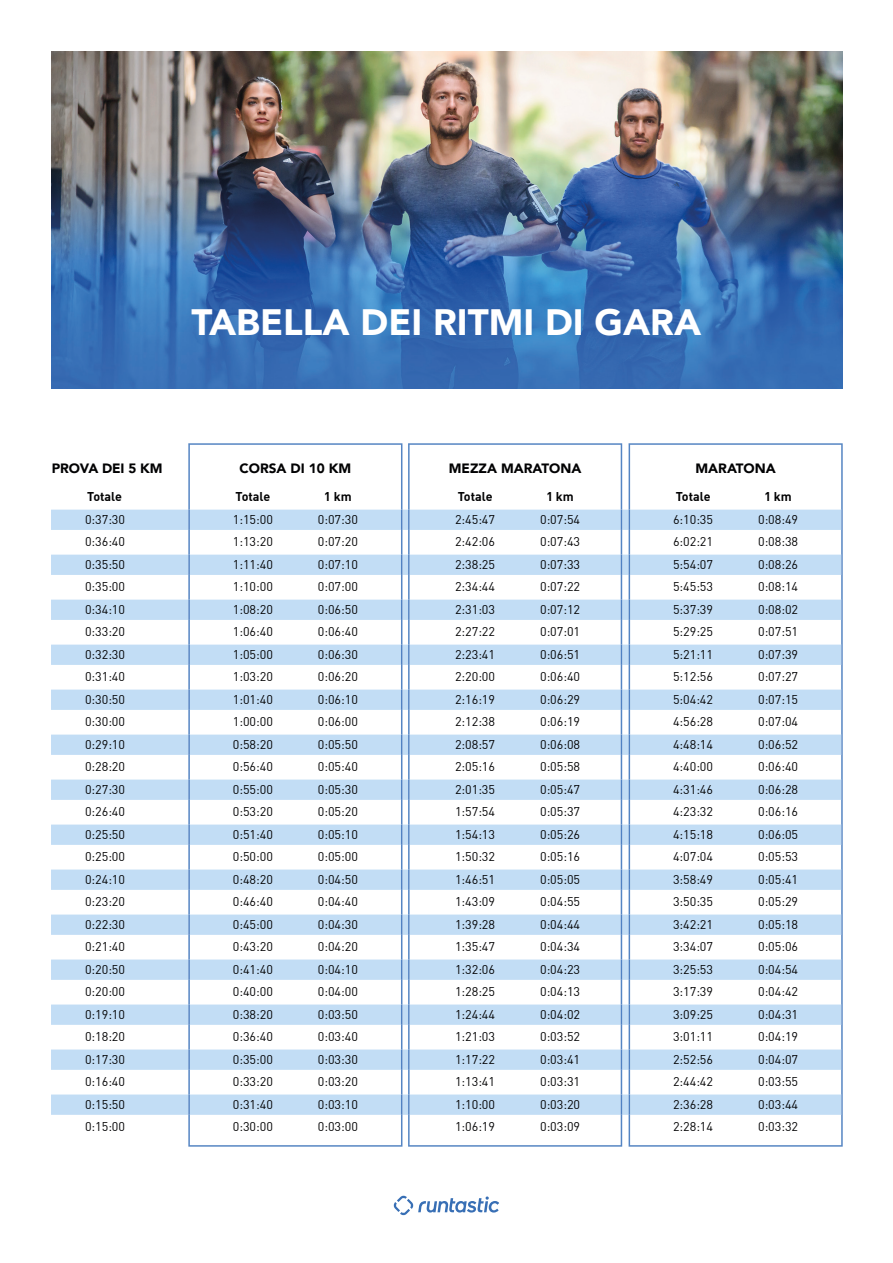
<style>
.page{position:relative;width:893px;height:1263px;background:#fff}
.page>*{position:absolute;margin:0;border:0;box-sizing:border-box;transform-origin:0 0}
.t1{font:900 36.6px "Avenir";color:#fff}
.t2{font:900 13.5px "Avenir";color:#020203}
.t3{font:12.45px/22.5px "Adihaus DIN";color:#020203;text-align:justify}
.t4{font:700 12.45px "Adihaus DIN";letter-spacing:-.005em;color:#020203}
</style>
<div class="page">
<svg style="left:393px;top:1195px;width:106px;height:20px"></svg>
<svg style="left:188px;top:443px;width:214px;height:381px"></svg>
<svg style="left:408px;top:443px;width:214px;height:381px"></svg>
<svg style="left:629px;top:443px;width:214px;height:704px"></svg>
<div style="left:51px;top:510px;width:791px;height:20px;background:#c2ddf5"></div>
<div style="left:51px;top:555px;width:791px;height:20px;background:#c2ddf5"></div>
<div style="left:51px;top:600px;width:791px;height:20px;background:#c2ddf5"></div>
<div style="left:51px;top:645px;width:791px;height:20px;background:#c2ddf5"></div>
<div style="left:51px;top:690px;width:791px;height:20px;background:#c2ddf5"></div>
<div style="left:51px;top:735px;width:791px;height:20px;background:#c2ddf5"></div>
<div style="left:51px;top:779px;width:791px;height:21px;background:#c2ddf5"></div>
<svg style="left:51px;top:824px;width:791px;height:323px"></svg>
<img style="left:52px;top:51px;width:791px;height:338px">
<h1 class="t1" style="left:191px;top:291px;width:511px">TABELLA DEI RITMI DI GARA</h1>
<p class="t2" style="left:52px;top:456px;width:112px">PROVA DEI 5 KM</p>
<p class="t2" style="left:240px;top:456px;width:113px">CORSA DI 10 KM</p>
<p class="t2" style="left:449px;top:456px;width:134px">MEZZA MARATONA</p>
<p class="t2" style="left:695px;top:456px;width:82px">MARATONA</p>
<p class="t4" style="left:324px;top:486px;width:29px">1 km</p>
<p class="t4" style="left:546px;top:486px;width:29px">1 km</p>
<p class="t4" style="left:764px;top:486px;width:29px">1 km</p>
<p class="t3" style="left:455px;top:507px;width:42px">2:45:47<br>2:42:06<br>2:38:25<br>2:34:44<br>2:31:03<br>2:27:22<br>2:23:41<br>2:20:00<br>2:16:19<br>2:12:38<br>2:08:57<br>2:05:16<br>2:01:35<br>1:57:54<br>1:54:13<br>1:50:32<br>1:46:51<br>1:43:09<br>1:39:28<br>1:35:47<br>1:32:06<br>1:28:25<br>1:24:44<br>1:21:03<br>1:17:22<br>1:13:41<br>1:10:00<br>1:06:19</p>
<p class="t3" style="left:540px;top:507px;width:42px">0:07:54<br>0:07:43<br>0:07:33<br>0:07:22<br>0:07:12<br>0:07:01<br>0:06:51<br>0:06:40<br>0:06:29<br>0:06:19<br>0:06:08<br>0:05:58<br>0:05:47<br>0:05:37<br>0:05:26<br>0:05:16<br>0:05:05<br>0:04:55<br>0:04:44<br>0:04:34<br>0:04:23<br>0:04:13<br>0:04:02<br>0:03:52<br>0:03:41<br>0:03:31<br>0:03:20<br>0:03:09</p>
<p class="t3" style="left:758px;top:507px;width:42px">0:08:49<br>0:08:38<br>0:08:26<br>0:08:14<br>0:08:02<br>0:07:51<br>0:07:39<br>0:07:27<br>0:07:15<br>0:07:04<br>0:06:52<br>0:06:40<br>0:06:28<br>0:06:16<br>0:06:05<br>0:05:53<br>0:05:41<br>0:05:29<br>0:05:18<br>0:05:06<br>0:04:54<br>0:04:42<br>0:04:31<br>0:04:19<br>0:04:07<br>0:03:55<br>0:03:44<br>0:03:32</p>
<p class="t4" style="left:87px;top:486px;width:36px">Totale</p>
<p class="t4" style="left:236px;top:486px;width:36px">Totale</p>
<p class="t4" style="left:458px;top:486px;width:36px">Totale</p>
<p class="t4" style="left:676px;top:486px;width:36px">Totale</p>
<p class="t3" style="left:85px;top:507px;width:42px">0:37:30<br>0:36:40<br>0:35:50<br>0:35:00<br>0:34:10<br>0:33:20<br>0:32:30<br>0:31:40<br>0:30:50<br>0:30:00<br>0:29:10<br>0:28:20<br>0:27:30<br>0:26:40<br>0:25:50<br>0:25:00<br>0:24:10<br>0:23:20<br>0:22:30<br>0:21:40<br>0:20:50<br>0:20:00<br>0:19:10<br>0:18:20<br>0:17:30<br>0:16:40<br>0:15:50<br>0:15:00</p>
<p class="t3" style="left:318px;top:507px;width:42px">0:07:30<br>0:07:20<br>0:07:10<br>0:07:00<br>0:06:50<br>0:06:40<br>0:06:30<br>0:06:20<br>0:06:10<br>0:06:00<br>0:05:50<br>0:05:40<br>0:05:30<br>0:05:20<br>0:05:10<br>0:05:00<br>0:04:50<br>0:04:40<br>0:04:30<br>0:04:20<br>0:04:10<br>0:04:00<br>0:03:50<br>0:03:40<br>0:03:30<br>0:03:20<br>0:03:10<br>0:03:00</p>
<p class="t3" style="left:673px;top:507px;width:42px">6:10:35<br>6:02:21<br>5:54:07<br>5:45:53<br>5:37:39<br>5:29:25<br>5:21:11<br>5:12:56<br>5:04:42<br>4:56:28<br>4:48:14<br>4:40:00<br>4:31:46<br>4:23:32<br>4:15:18<br>4:07:04<br>3:58:49<br>3:50:35<br>3:42:21<br>3:34:07<br>3:25:53<br>3:17:39<br>3:09:25<br>3:01:11<br>2:52:56<br>2:44:42<br>2:36:28<br>2:28:14</p>
<p class="t3" style="left:233px;top:507px;width:42px">1:15:00<br>1:13:20<br>1:11:40<br>1:10:00<br>1:08:20<br>1:06:40<br>1:05:00<br>1:03:20<br>1:01:40<br>1:00:00<br>0:58:20<br>0:56:40<br>0:55:00<br>0:53:20<br>0:51:40<br>0:50:00<br>0:48:20<br>0:46:40<br>0:45:00<br>0:43:20<br>0:41:40<br>0:40:00<br>0:38:20<br>0:36:40<br>0:35:00<br>0:33:20<br>0:31:40<br>0:30:00</p>
</div>
